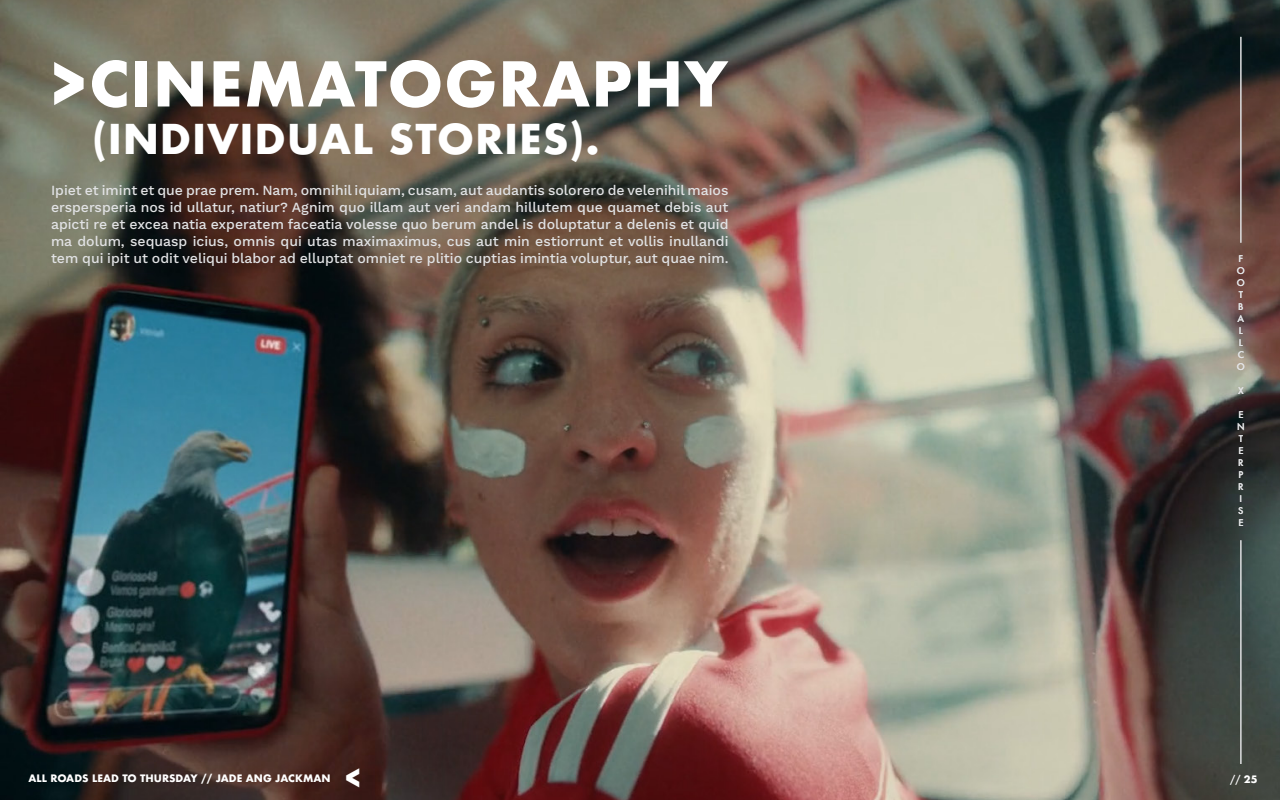
<style>
.page{position:relative;width:1280px;height:800px;background:#fff}
.page>*{position:absolute;margin:0;border:0;box-sizing:border-box;transform-origin:0 0}
.t1{font:700 60px "Futura";letter-spacing:.02em;color:#fff}
.t2{font:700 40px "Futura";letter-spacing:.02em;color:#fff}
.t3{font:700 26.5px "Futura";color:#fff}
.t4{font:500 14px/17px "Work Sans";color:#e1e2e4;text-align:justify}
.t5{font:700 10px "Futura";color:#fff}
.t6{font:500 10px "Futura";color:#fff}
.t7{font:500 9px/12px "Futura";color:#e1e2e4}
.s1{font-weight:700}
</style>
<div class="page">
<img style="left:0;top:0;width:1280px;height:800px">
<hr style="left:1241px;top:37px;width:1px;height:206px;background:#e1e2e4">
<hr style="left:1241px;top:540px;width:1px;height:224px;background:#e1e2e4">
<p class="t1" style="left:49px;top:41px;width:681px">&gt;CINEMATOGRAPHY</p>
<p class="t2" style="left:92px;top:111px;width:510px">(INDIVIDUAL STORIES).</p>
<p class="t4" style="left:51px;top:182px;width:679px">Ipiet et imint et que prae prem. Nam, omnihil iquiam, cusam, aut audantis solorero de velenihil maios erspersperia nos id ullatur, natiur? Agnim quo illam aut veri andam hillutem que quamet debis aut apicti re et excea natia experatem faceatia volesse quo berum andel is doluptatur a delenis et quid ma dolum, sequasp icius, omnis qui utas maximaximus, cus aut min estiorrunt et vollis inullandi tem qui ipit ut odit veliqui blabor ad elluptat omniet re plitio cuptias imintia voluptur, aut quae nim.</p>
<p class="t7" style="left:1239px;top:252px;width:6px">F</p>
<p class="t7" style="left:1237px;top:264px;width:10px">O</p>
<p class="t7" style="left:1237px;top:276px;width:10px">O<br>T</p>
<p class="t7" style="left:1238px;top:300px;width:8px">B<br>A</p>
<p class="t7" style="left:1239px;top:324px;width:5px">L</p>
<p class="t7" style="left:1238px;top:336px;width:8px">L<br>C</p>
<p class="t7" style="left:1237px;top:360px;width:10px">O</p>
<p class="t7" style="left:1238px;top:384px;width:7px">X</p>
<p class="t7" style="left:1238px;top:408px;width:7px">E</p>
<p class="t7" style="left:1237px;top:420px;width:9px">N</p>
<p class="t7" style="left:1238px;top:432px;width:7px">T<br>E<br>R<br>P<br>R<br>I<br>S<br>E</p>
<p class="t3" style="left:344px;top:759px;width:20px">&lt;</p>
<p class="t5" style="left:28px;top:771px;width:304px">ALL ROADS LEAD TO THURSDAY // JADE ANG JACKMAN</p>
<p class="t6" style="left:1230px;top:772px;width:29px">// <span class="s1">25</span></p>
</div>
